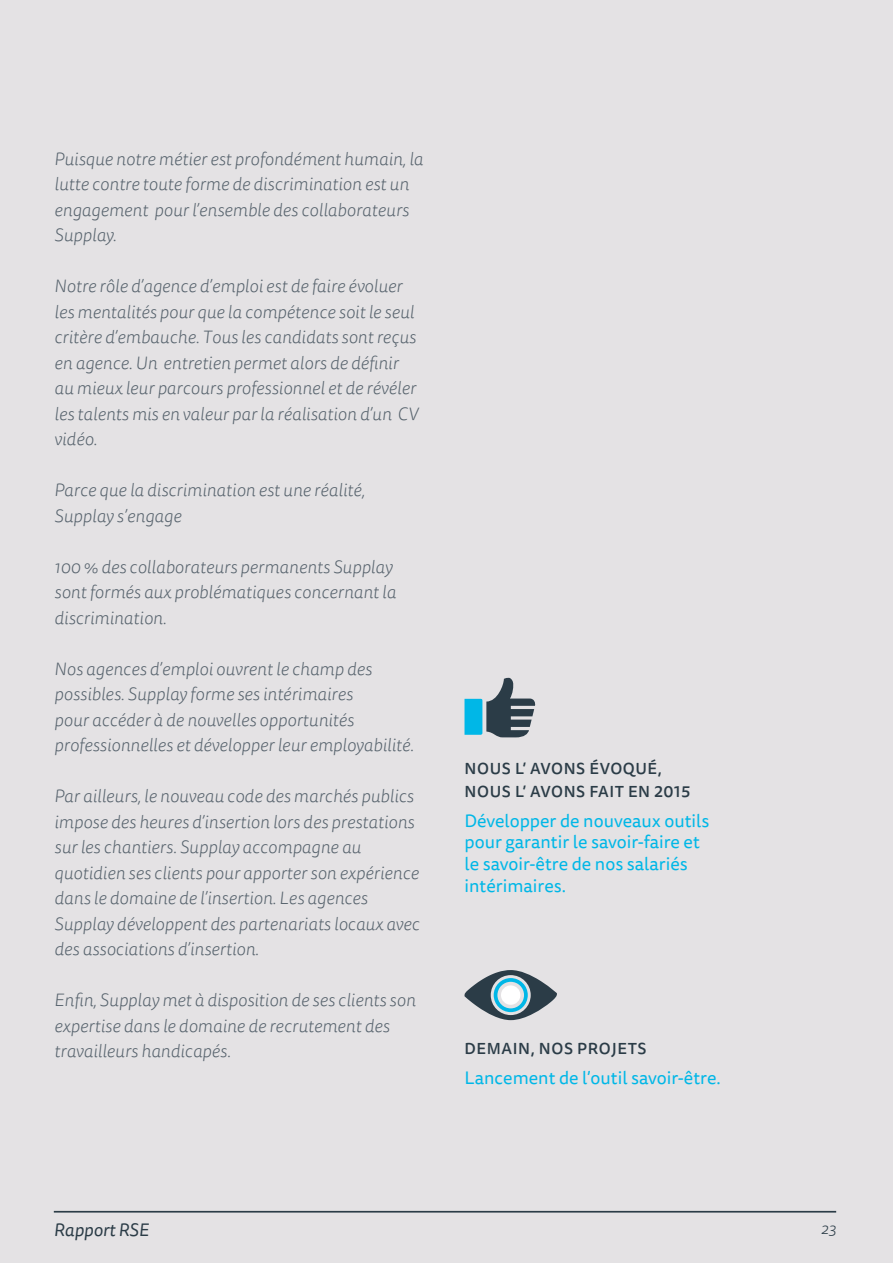
<style>
.page{position:relative;width:893px;height:1263px;background:#fff}
.page>*{position:absolute;margin:0;border:0;box-sizing:border-box;transform-origin:0 0}
.t1{font:italic 300 18px/25.5px "Tisa Sans OT";color:#57636d}
.t2{font:18px/21.6px "Tisa Sans OT";color:#00b7e7}
.t3{font:italic 18px "Tisa Sans OT";color:#2b3c47}
.t4{font:500 15.75px/22.5px "Tisa Sans OT";letter-spacing:.035em;color:#2b3c47}
.t5{font:italic 300 15.75px "Tisa Sans OT";color:#2b3c47}
</style>
<div class="page">
<div style="left:0;top:0;width:892px;height:1263px;background:#e4e2e4"></div>
<hr style="left:54px;top:1211px;width:782px;height:2px;background:#2b3c47">
<svg style="left:464px;top:970px;width:93px;height:50px"></svg>
<svg style="left:464px;top:678px;width:71px;height:59px"></svg>
<p class="t1" style="left:54px;top:148px;width:370px">Puisque notre métier est profondément humain, la lutte contre toute forme de discrimination est un engagement pour l’ensemble des collaborateurs Supplay.</p>
<p class="t1" style="left:54px;top:275px;width:365px">Notre rôle d’agence d’emploi est de faire évoluer les mentalités pour que la compétence soit le seul critère d’embauche. Tous les candidats sont reçus en agence. Un entretien permet alors de définir au mieux leur parcours professionnel et de révéler les talents mis en valeur par la réalisation d’un CV vidéo.</p>
<p class="t1" style="left:54px;top:479px;width:312px">Parce que la discrimination est une réalité,<br>Supplay s’engage</p>
<p class="t1" style="left:54px;top:556px;width:343px">100 % des collaborateurs permanents Supplay sont formés aux problématiques concernant la discrimination.</p>
<p class="t1" style="left:54px;top:658px;width:361px">Nos agences d’emploi ouvrent le champ des possibles. Supplay forme ses intérimaires<br>pour accéder à de nouvelles opportunités professionnelles et développer leur employabilité.</p>
<p class="t1" style="left:54px;top:785px;width:367px">Par ailleurs, le nouveau code des marchés publics impose des heures d’insertion lors des prestations sur les chantiers. Supplay accompagne au quotidien ses clients pour apporter son expérience dans le domaine de l’insertion. Les agences Supplay développent des partenariats locaux avec des associations d’insertion.</p>
<p class="t1" style="left:54px;top:989px;width:363px">Enfin, Supplay met à disposition de ses clients son expertise dans le domaine de recrutement des travailleurs handicapés.</p>
<p class="t4" style="left:464px;top:759px;width:227px">NOUS L’ AVONS ÉVOQUÉ,<br>NOUS L’ AVONS FAIT EN 2015</p>
<p class="t2" style="left:464px;top:812px;width:246px">Développer de nouveaux outils pour garantir le savoir-faire et le savoir-être de nos salariés intérimaires.</p>
<p class="t4" style="left:464px;top:1039px;width:183px">DEMAIN, NOS PROJETS</p>
<p class="t2" style="left:464px;top:1069px;width:258px">Lancement de l’outil savoir-être.</p>
<p class="t3" style="left:54px;top:1223px;width:96px">Rapport RSE</p>
<p class="t5" style="left:820px;top:1223px;width:17px">23</p>
</div>
